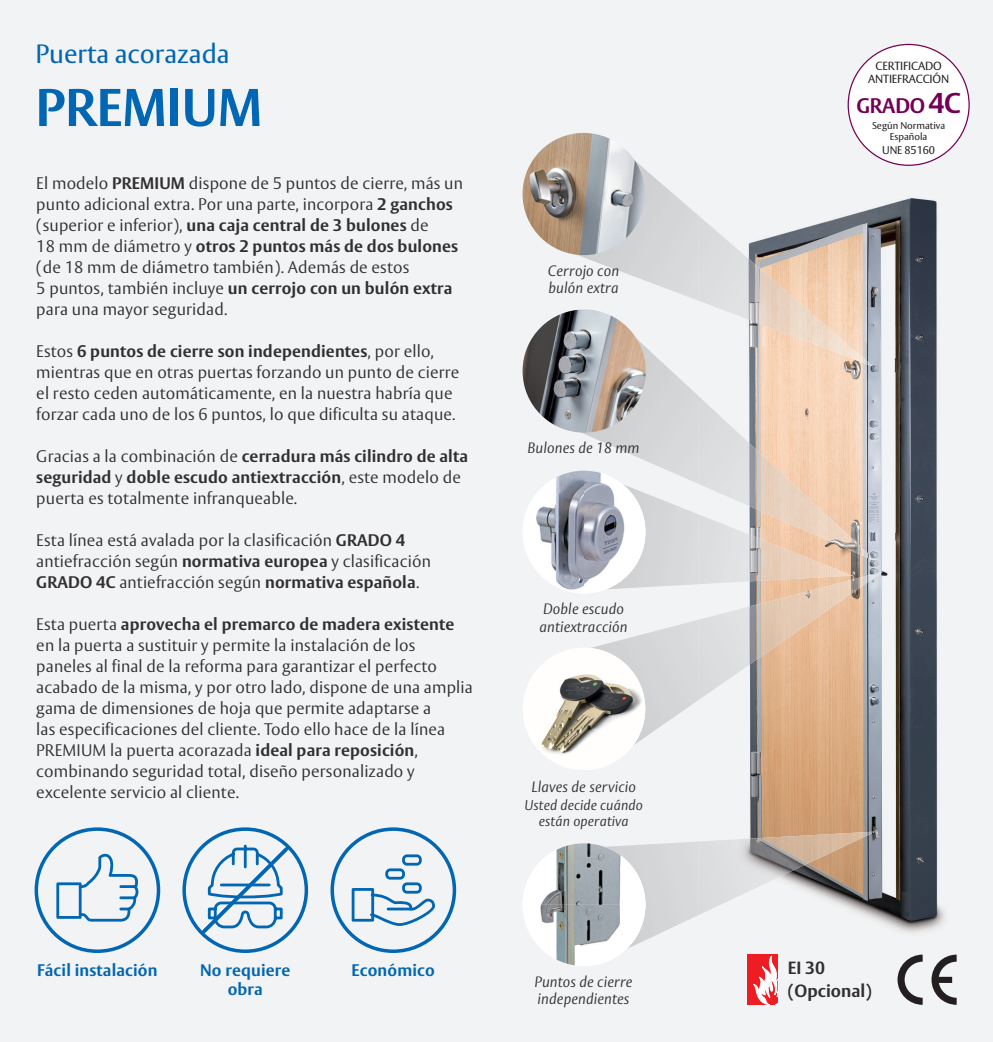
<style>
.page{position:relative;width:993px;height:1042px;background:#fff}
.page>*{position:absolute;margin:0;border:0;box-sizing:border-box;transform-origin:0 0}
.t1{font:700 52.5px "ASSA Vesta";color:#0166b3}
.t2{font:26.25px "ASSA Vesta";color:#0166b3}
.t3{font:700 20.82px "ASSA Vesta";letter-spacing:-.01em;color:#730055}
.t4{font:700 17.5px/22.8px "ASSA Vesta";color:#312f30}
.t5{font:300 16.62px/21px "ASSA Vesta";letter-spacing:.01em;color:#312f30}
.t6{font:700 16.62px/19.2px "ASSA Vesta";letter-spacing:.01em;color:#0166b3;text-align:center}
.t7{font:italic 300 14.88px/17.5px "ASSA Vesta";letter-spacing:.01em;color:#312f30}
.t8{font:italic 300 14px/15.8px "ASSA Vesta";letter-spacing:.01em;color:#312f30;text-align:center}
.t9{font:11.72px/13.7px "ASSA Vesta";letter-spacing:-.01em;color:#231f20;text-align:center}
.t10{font:11.03px "ASSA Vesta";letter-spacing:-.01em;color:#231f20}
.t11{font:9.8px/11px "ASSA Vesta";color:#231f20;text-align:center}
.s1{font-weight:700}
.s2{font-size:28.35px}
</style>
<div class="page">
<div style="left:0;top:0;width:992px;height:1042px;background:#f2f3f4"></div>
<img style="left:698px;top:162px;width:259px;height:804px">
<div style="left:747px;top:955px;width:30px;height:50px;background:#ee1d23"></div>
<svg style="left:753px;top:956px;width:24px;height:49px"></svg>
<svg style="left:559px;top:149px;width:139px;height:151px"></svg>
<img style="left:698px;top:216px;width:175px;height:151px">
<img style="left:698px;top:562px;width:154px;height:9px">
<svg style="left:591px;top:620px;width:107px;height:117px"></svg>
<img style="left:698px;top:571px;width:184px;height:129px">
<svg style="left:645px;top:842px;width:53px;height:98px"></svg>
<img style="left:698px;top:831px;width:177px;height:84px">
<svg style="left:580px;top:322px;width:118px;height:265px"></svg>
<img style="left:698px;top:396px;width:179px;height:166px">
<svg style="left:522px;top:648px;width:123px;height:122px;fill:#fffefd"></svg>
<img style="left:522px;top:699px;width:123px;height:71px">
<div style="left:35px;top:827px;width:125px;height:126px;border:4px solid #0166b3;border-radius:50%"></div>
<div style="left:182px;top:827px;width:126px;height:126px;border:4px solid #0166b3;border-radius:50%"></div>
<div style="left:330px;top:827px;width:126px;height:126px;border:4px solid #0166b3;border-radius:50%"></div>
<svg style="left:56px;top:853px;width:83px;height:68px"></svg>
<svg style="left:351px;top:854px;width:84px;height:72px"></svg>
<svg style="left:196px;top:841px;width:98px;height:98px"></svg>
<img style="left:522px;top:133px;width:122px;height:122px;border-radius:61px">
<img style="left:522px;top:309px;width:123px;height:124px;border-radius:62px">
<img style="left:523px;top:471px;width:122px;height:122px">
<img style="left:523px;top:843px;width:122px;height:123px">
<div style="left:847px;top:44px;width:121px;height:121px;background:#fff;border-radius:50%"></div>
<svg style="left:897px;top:954px;width:59px;height:51px"></svg>
<h2 class="t2" style="left:36px;top:38px;width:195px">Puerta acorazada</h2>
<h1 class="t1" style="left:36px;top:75px;width:228px">PREMIUM</h1>
<p class="t5" style="left:36px;top:173px;width:428px">El modelo <span class="s1">PREMIUM</span> dispone de 5 puntos de cierre, más un punto adicional extra. Por una parte, incorpora <span class="s1">2 ganchos </span>(superior e inferior), <span class="s1">una caja central de 3 bulones</span> de<br>18 mm de diámetro y <span class="s1">otros 2 puntos más de dos bulones </span>(de 18 mm de diámetro también). Además de estos<br>5 puntos, también incluye <span class="s1">un cerrojo con un bulón extra </span>para una mayor seguridad.</p>
<p class="t5" style="left:36px;top:341px;width:424px">Estos <span class="s1">6 puntos de cierre son independientes</span>, por ello, mientras que en otras puertas forzando un punto de cierre el resto ceden automáticamente, en la nuestra habría que forzar cada uno de los 6 puntos, lo que dificulta su ataque.</p>
<p class="t5" style="left:36px;top:446px;width:433px">Gracias a la combinación de <span class="s1">cerradura más cilindro de alta seguridad</span> y <span class="s1">doble escudo antiextracción</span>, este modelo de puerta es totalmente infranqueable.</p>
<p class="t5" style="left:36px;top:530px;width:396px">Esta línea está avalada por la clasificación <span class="s1">GRADO 4 </span>antiefracción según <span class="s1">normativa europea</span> y clasificación<br><span class="s1">GRADO 4C</span> antiefracción según <span class="s1">normativa española</span>.</p>
<p class="t5" style="left:36px;top:614px;width:438px">Esta puerta <span class="s1">aprovecha el premarco de madera existente </span>en la puerta a sustituir y permite la instalación de los paneles al final de la reforma para garantizar el perfecto acabado de la misma, y por otro lado, dispone de una amplia gama de dimensiones de hoja que permite adaptarse a<br>las especificaciones del cliente. Todo ello hace de la línea PREMIUM la puerta acorazada <span class="s1">ideal para reposición</span>, combinando seguridad total, diseño personalizado y excelente servicio al cliente.</p>
<p class="t6" style="left:37px;top:961px;width:122px">Fácil instalación</p>
<p class="t6" style="left:200px;top:961px;width:92px">No requiere obra</p>
<p class="t6" style="left:351px;top:961px;width:85px">Económico</p>
<p class="t7" style="left:547px;top:263px;width:73px">Cerrojo con bulón extra</p>
<p class="t7" style="left:527px;top:439px;width:113px">Bulones de 18 mm</p>
<p class="t7" style="left:539px;top:601px;width:90px">Doble escudo antiextracción</p>
<p class="t7" style="left:531px;top:778px;width:106px">Llaves de servicio</p>
<p class="t8" style="left:524px;top:798px;width:120px">Usted decide cuándo están operativa</p>
<p class="t7" style="left:534px;top:973px;width:99px">Puntos de cierre independientes</p>
<p class="t9" style="left:867px;top:59px;width:83px">CERTIFICADO<br>ANTIEFRACCIÓN</p>
<p class="t11" style="left:871px;top:121px;width:75px">Según Normativa<br>Española</p>
<p class="t10" style="left:881px;top:143px;width:54px">UNE 85160</p>
<p class="t3" style="left:856px;top:93px;width:106px">GRADO <span class="s2">4C</span></p>
<p class="t4" style="left:787px;top:957px;width:85px">EI 30 (Opcional)</p>
</div>
